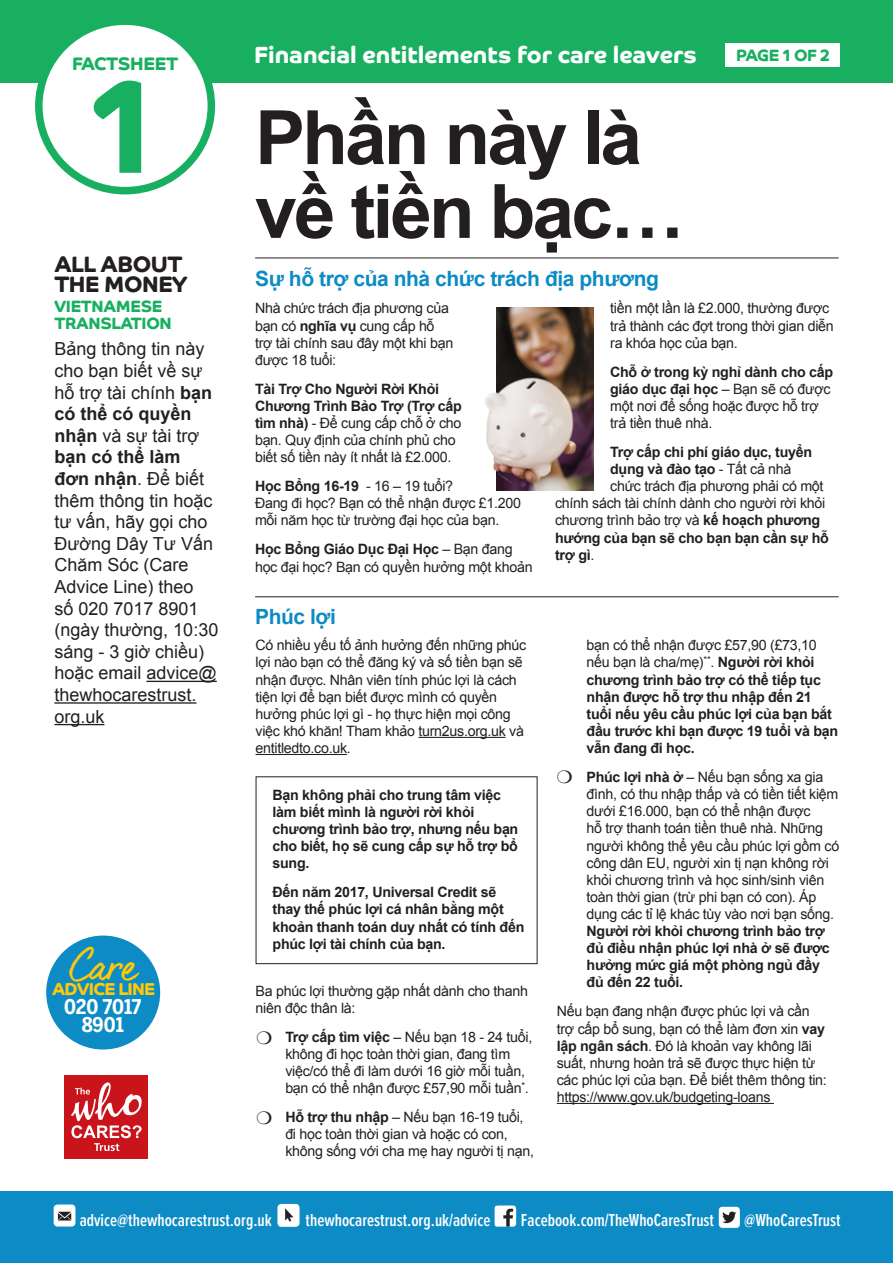
<style>
.page{position:relative;width:893px;height:1263px;background:#fff}
.page>*{position:absolute;margin:0;border:0;box-sizing:border-box;transform-origin:0 0}
.t1{font:700 134.4px "Co Headline";color:#18b060}
.t2{font:700 98.25px "Co Headline";letter-spacing:-.075em;color:#231f20}
.t3{font:700 75px/73.8px "Arial";letter-spacing:-.04em;color:#231f20}
.No_Spacing{font:37.5px "dear Joe 6";color:#fec80b}
.t4{font:700 23.55px "Co Headline";color:#fff}
.t5{font:700 22.5px/19.8px "Co Headline";letter-spacing:-.02em;color:#231f20}
.t6{font:700 21px "Arial";letter-spacing:-.02em;color:#0d8bc4}
.No_Spacing-2{font:700 20.1px/17.7px "Benton Sans Cond";letter-spacing:-.01em;color:#fff;text-align:center}
.t7{font:700 18.3px "Co Headline";letter-spacing:-.02em;color:#18b060}
.t8{font:18px/21.6px "Arial";color:#231f20}
.No_Spacing-3{font:600 extra-condensed 18px "Proxima Nova";color:#fff}
.No_Spacing-4{font:700 17.4px "Co Headline";letter-spacing:-.04em;color:#fec80b}
.t9{font:700 16.5px/16.8px "Co Headline";letter-spacing:-.02em;color:#18b060}
.List_Paragraph{font:14.25px/17.1px "Arial";letter-spacing:-.02em;color:#231f20}
.List_Paragraph-2{font:700 14.25px/17.1px "Arial";letter-spacing:-.02em;color:#231f20}
.s1{font-weight:700}
.s2{font-weight:400}
</style>
<div class="page">
<div style="left:0;top:1191px;width:893px;height:72px;background:#0d8bc4"></div>
<div style="left:277px;top:1204px;width:23px;height:23px;background:#fff;border-radius:4px"></div>
<svg style="left:285px;top:1208px;width:8px;height:13px"></svg>
<div style="left:54px;top:1204px;width:21px;height:22px;background:#fff;border-radius:4px"></div>
<svg style="left:58px;top:1212px;width:13px;height:8px"></svg>
<img style="left:494px;top:1205px;width:22px;height:22px">
<img style="left:718px;top:1206px;width:22px;height:22px">
<div style="left:0;top:0;width:893px;height:83px;background:#18b060"></div>
<hr style="left:418px;top:737px;width:88px;height:1px;background:#231f20">
<hr style="left:256px;top:754px;width:91px;height:1px;background:#231f20">
<div style="left:39px;top:21px;width:172px;height:170px;background:#fff;border-radius:50%"></div>
<div style="left:35px;top:17px;width:180px;height:177px;border:8px solid #18b060;border-radius:50%"></div>
<hr style="left:255px;top:258px;width:584px;height:1px;background:#231f20">
<div style="left:725px;top:43px;width:115px;height:23px;background:#fff"></div>
<hr style="left:255px;top:596px;width:584px;height:1px;background:#231f20">
<img style="left:496px;top:307px;width:97px;height:183px">
<img style="left:485px;top:353px;width:51px;height:130px">
<div style="left:46px;top:935px;width:114px;height:114px;background:#0d8bc4;border-radius:50%"></div>
<div style="left:65px;top:1075px;width:83px;height:84px;background:#ca141c"></div>
<svg style="left:71px;top:1082px;width:71px;height:69px"></svg>
<hr style="left:146px;top:681px;width:71px;height:1px;background:#231f20">
<hr style="left:54px;top:702px;width:142px;height:2px;background:#231f20">
<hr style="left:54px;top:724px;width:50px;height:1px;background:#231f20">
<hr style="left:557px;top:1103px;width:217px;height:1px;background:#231f20">
<div style="left:256px;top:776px;width:281px;height:188px;border:1px solid #231f20"></div>
<p class="t7" style="left:72px;top:53px;width:108px">FACTSHEET</p>
<p class="t1" style="left:90px;top:50px;width:66px">1</p>
<p class="t5" style="left:54px;top:255px;width:135px">ALL ABOUT<br>THE MONEY</p>
<p class="t9" style="left:54px;top:298px;width:119px">VIETNAMESE<br>TRANSLATION</p>
<p class="t8" style="left:54px;top:338px;width:165px">Bảng thông tin này cho bạn biết về sự hỗ trợ tài chính <span class="s1">bạn có thể có quyền nhận</span> và sự tài trợ <span class="s1">bạn có thể làm đơn nhận</span>. Để biết thêm thông tin hoặc tư vấn, hãy gọi cho<br>Đường Dây Tư Vấn<br>Chăm Sóc (Care<br>Advice Line) theo<br>số 020 7017 8901 (ngày thường, 10:30 sáng - 3 giờ chiều) hoặc email advice@ thewhocarestrust. org.uk</p>
<p class="No_Spacing" style="left:69px;top:944px;width:69px">Care</p>
<p class="No_Spacing-4" style="left:52px;top:979px;width:105px">ADVICE LINE</p>
<p class="No_Spacing-2" style="left:64px;top:998px;width:79px">020 7017<br>8901</p>
<p class="t4" style="left:254px;top:41px;width:444px">Financial entitlements for care leavers</p>
<p class="t9" style="left:736px;top:46px;width:95px">PAGE 1 OF 2</p>
<p class="t3" style="left:255px;top:103px;width:431px">Phần này là về tiền bạc…</p>
<p class="t2" style="left:303px;top:154px;width:553px">THE MONEY</p>
<p class="t6" style="left:255px;top:265px;width:405px">Sự hỗ trợ của nhà chức trách địa phương</p>
<p class="List_Paragraph" style="left:255px;top:300px;width:200px">Nhà chức trách địa phương của bạn có <span class="s1">nghĩa vụ</span> cung cấp hỗ trợ tài chính sau đây một khi bạn được 18 tuổi:</p>
<p class="List_Paragraph" style="left:255px;top:380px;width:208px"><span class="s1">Tài Trợ Cho Người Rời Khỏi<br>Chương Trình Bảo Trợ (Trợ cấp tìm nhà)</span> - Để cung cấp chỗ ở cho bạn. Quy định của chính phủ cho biết số tiền này ít nhất là £2.000.</p>
<p class="List_Paragraph" style="left:255px;top:478px;width:268px"><span class="s1">Học Bổng 16-19</span> - 16 – 19 tuổi?<br>Đang đi học? Bạn có thể nhận được £1.200 mỗi năm học từ trường đại học của bạn.</p>
<p class="List_Paragraph" style="left:255px;top:541px;width:279px"><span class="s1">Học Bổng Giáo Dục Đại Học</span> – Bạn đang học đại học? Bạn có quyền hưởng một khoản</p>
<p class="t6" style="left:255px;top:603px;width:82px">Phúc lợi</p>
<p class="List_Paragraph" style="left:256px;top:637px;width:272px">Có nhiều yếu tố ảnh hưởng đến những phúc lợi nào bạn có thể đăng ký và số tiền bạn sẽ nhận được. Nhân viên tính phúc lợi là cách tiện lợi để bạn biết được mình có quyền hưởng phúc lợi gì - họ thực hiện mọi công việc khó khăn! Tham khảo turn2us.org.uk và entitledto.co.uk.</p>
<p class="List_Paragraph-2" style="left:273px;top:787px;width:247px">Bạn không phải cho trung tâm việc làm biết mình là người rời khỏi chương trình bảo trợ, nhưng nếu bạn cho biết, họ sẽ cung cấp sự hỗ trợ bổ sung.</p>
<p class="List_Paragraph-2" style="left:273px;top:884px;width:253px">Đến năm 2017, Universal Credit sẽ thay thế phúc lợi cá nhân bằng một khoản thanh toán duy nhất có tính đến phúc lợi tài chính của bạn.</p>
<p class="List_Paragraph" style="left:256px;top:982px;width:274px">Ba phúc lợi thường gặp nhất dành cho thanh niên độc thân là:</p>
<p class="List_Paragraph" style="left:285px;top:1028px;width:248px"><span class="s1">Trợ cấp tìm việc</span> – Nếu bạn 18 - 24 tuổi, không đi học toàn thời gian, đang tìm việc/có thể đi làm dưới 16 giờ mỗi tuần, bạn có thể nhận được £57,90 mỗi tuần<sup>*</sup>.</p>
<p class="List_Paragraph" style="left:285px;top:1109px;width:250px"><span class="s1">Hỗ trợ thu nhập</span> – Nếu bạn 16-19 tuổi, đi học toàn thời gian và hoặc có con, không sống với cha mẹ hay người tị nạn,</p>
<p class="List_Paragraph" style="left:610px;top:300px;width:225px">tiền một lần là £2.000, thường được trả thành các đợt trong thời gian diễn ra khóa học của bạn.</p>
<p class="List_Paragraph" style="left:610px;top:363px;width:224px"><span class="s1">Chỗ ở trong kỳ nghỉ dành cho cấp giáo dục đại học</span> – Bạn sẽ có được một nơi để sống hoặc được hỗ trợ trả tiền thuê nhà.</p>
<p class="List_Paragraph-2" style="left:610px;top:444px;width:203px">Trợ cấp chi phí giáo dục, tuyển</p>
<p class="List_Paragraph-2" style="left:610px;top:461px;width:183px">dụng và đào tạo <span class="s2">- Tất cả nhà</span></p>
<p class="List_Paragraph" style="left:610px;top:478px;width:215px">chức trách địa phương phải có một</p>
<p class="List_Paragraph" style="left:555px;top:495px;width:272px">chính sách tài chính dành cho người rời khỏi</p>
<p class="List_Paragraph" style="left:555px;top:512px;width:267px">chương trình bảo trợ và <span class="s1">kế hoạch phương</span></p>
<p class="List_Paragraph-2" style="left:555px;top:529px;width:275px">hướng của bạn sẽ cho bạn bạn cần sự hỗ</p>
<p class="List_Paragraph-2" style="left:555px;top:546px;width:41px">trợ gì<span class="s2">.</span></p>
<p class="List_Paragraph-2" style="left:587px;top:637px;width:253px"><span class="s2">bạn có thể nhận được £57,90 (£73,10 nếu bạn là cha/mẹ)</span><sup>**</sup><span class="s2">.</span> Người rời khỏi chương trình bảo trợ có thể tiếp tục nhận được hỗ trợ thu nhập đến 21 tuổi nếu yêu cầu phúc lợi của bạn bắt đầu trước khi bạn được 19 tuổi và bạn vẫn đang đi học.</p>
<p class="List_Paragraph" style="left:587px;top:769px;width:254px"><span class="s1">Phúc lợi nhà ở</span> – Nếu bạn sống xa gia đình, có thu nhập thấp và có tiền tiết kiệm dưới £16.000, bạn có thể nhận được<br>hỗ trợ thanh toán tiền thuê nhà. Những người không thể yêu cầu phúc lợi gồm có công dân EU, người xin tị nạn không rời khỏi chương trình và học sinh/sinh viên toàn thời gian (trừ phi bạn có con). Áp dụng các tỉ lệ khác tùy vào nơi bạn sống.<br><span class="s1">Người rời khỏi chương trình bảo trợ đủ điều nhận phúc lợi nhà ở sẽ được hưởng mức giá một phòng ngủ đầy đủ đến 22 tuổi.</span></p>
<p class="List_Paragraph" style="left:557px;top:1003px;width:272px">Nếu bạn đang nhận được phúc lợi và cần trợ cấp bổ sung, bạn có thể làm đơn xin <span class="s1">vay lập ngân sách</span>. Đó là khoản vay không lãi suất, nhưng hoàn trả sẽ được thực hiện từ các phúc lợi của bạn. Để biết thêm thông tin: https://www.gov.uk/budgeting-loans</p>
<p class="No_Spacing-3" style="left:80px;top:1212px;width:194px">advice@thewhocarestrust.org.uk</p>
<p class="No_Spacing-3" style="left:306px;top:1212px;width:186px">thewhocarestrust.org.uk/advice</p>
<p class="No_Spacing-3" style="left:521px;top:1212px;width:194px">Facebook.com/TheWhoCaresTrust</p>
<p class="No_Spacing-3" style="left:744px;top:1212px;width:98px">@WhoCaresTrust</p>
</div>
